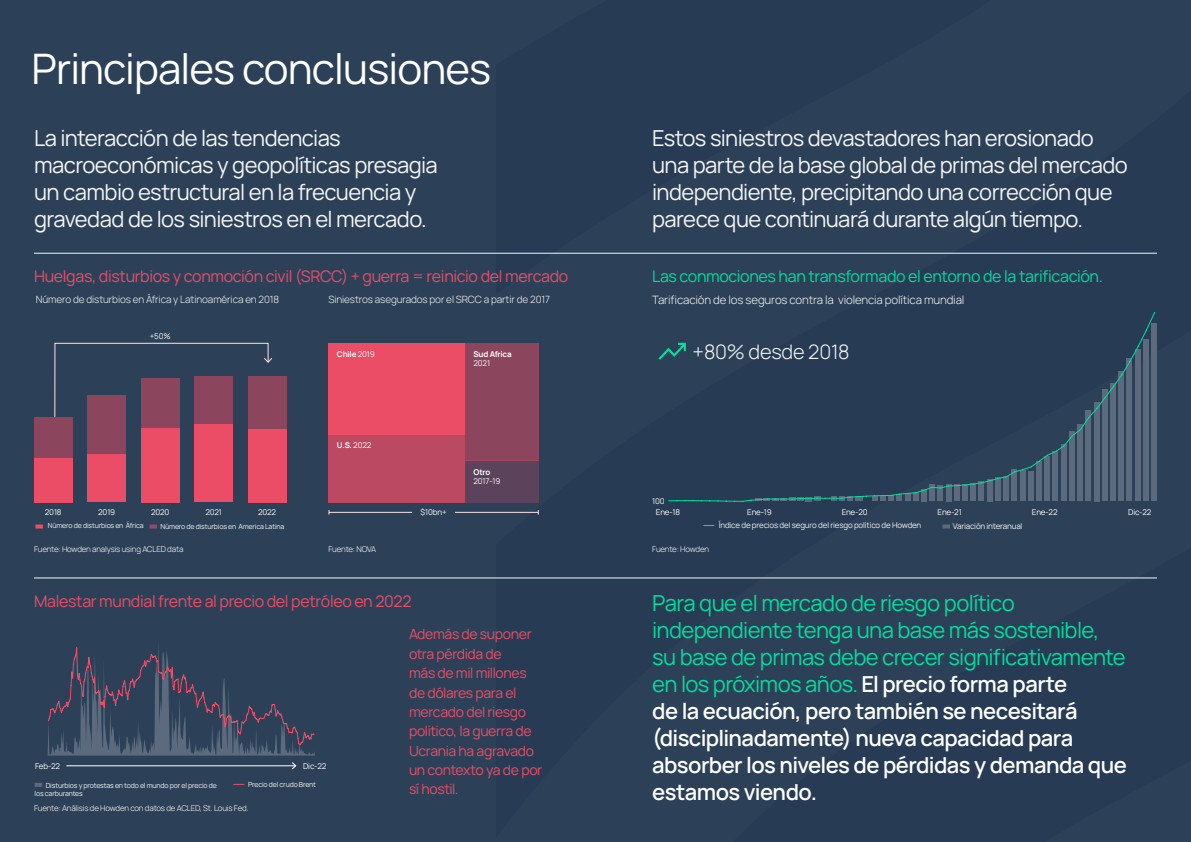
<style>
.page{position:relative;width:1191px;height:842px;background:#2c4158}
.page>*{position:absolute;margin:0;border:0;box-sizing:border-box;transform-origin:0 0}
.t1{font:42px "Manrope";letter-spacing:-.02em;color:#fff}
.t2{font:22px/27px "Manrope";letter-spacing:-.03em;color:#f5f5f5}
.t3{font:600 22px/27px "Manrope";letter-spacing:-.025em;color:#fff}
.t4{font:300 20px "Manrope";letter-spacing:-.01em;color:#f6f6f6}
.t5{font:16px "Manrope";letter-spacing:-.02em;color:#ec4d66}
.t6{font:16px "Manrope";letter-spacing:-.02em;color:#00df9e}
.t7{font:14px/19.4px "Manrope";letter-spacing:-.025em;color:#ec4d66}
.t8{font:300 11.5px "Manrope";letter-spacing:-.01em;color:#f6f6f6}
.t9{font:300 10px "Manrope";letter-spacing:-.01em;color:#f6f6f6}
.t10{font:300 8px "Manrope";letter-spacing:-.02em;color:#fff}
.t11{font:8px "Manrope";letter-spacing:-.02em;color:#fff}
.t12{font:8px "Manrope";letter-spacing:-.02em;color:#f6f6f6}
.t13{font:700 8px "Manrope";letter-spacing:-.02em;color:#fff}
.t14{font:7px/8px "Manrope";letter-spacing:-.02em;color:#f6f6f6}
.s1{font-weight:400}
.s2{font-weight:400;color:#00df9e}
</style>
<div class="page">
<hr style="left:34px;top:578px;width:1123px;height:1px;background:#f6f6f6">
<hr style="left:34px;top:253px;width:1123px;height:1px;background:#f6f6f6">
<hr style="left:66px;top:765px;width:230px;height:1px;background:#fff">
<svg style="left:291px;top:762px;width:5px;height:8px"></svg>
<svg style="left:35px;top:524px;width:8px;height:4px"></svg>
<svg style="left:149px;top:524px;width:8px;height:4px"></svg>
<div style="left:34px;top:417px;width:39px;height:41px;background:#8b465e"></div>
<div style="left:87px;top:395px;width:39px;height:59px;background:#8b465e"></div>
<div style="left:141px;top:378px;width:38px;height:50px;background:#8b465e"></div>
<div style="left:194px;top:376px;width:39px;height:48px;background:#8b465e"></div>
<div style="left:248px;top:377px;width:38px;height:52px;background:#8b465e"></div>
<div style="left:34px;top:458px;width:39px;height:44px;background:#ec4d66"></div>
<div style="left:87px;top:454px;width:39px;height:48px;background:#ec4d66"></div>
<div style="left:141px;top:428px;width:38px;height:74px;background:#ec4d66"></div>
<div style="left:194px;top:424px;width:39px;height:78px;background:#ec4d66"></div>
<div style="left:248px;top:429px;width:38px;height:73px;background:#ec4d66"></div>
<svg style="left:54px;top:342px;width:219px;height:76px"></svg>
<div style="left:328px;top:343px;width:137px;height:91px;background:#ec4d66"></div>
<div style="left:328px;top:434px;width:137px;height:68px;background:#bb4962"></div>
<div style="left:465px;top:343px;width:74px;height:117px;background:#8b465e"></div>
<div style="left:465px;top:460px;width:74px;height:42px;background:#5b435b"></div>
<hr style="left:329px;top:512px;width:209px;height:1px;background:#fce4e8">
<div style="left:412px;top:510px;width:42px;height:5px;background:#2c4158"></div>
<svg style="left:35px;top:783px;width:7px;height:4px"></svg>
<svg style="left:47px;top:647px;width:268px;height:109px"></svg>
<svg style="left:658px;top:349px;width:9px;height:11px"></svg>
<div style="left:1151px;top:324px;width:6px;height:177px;background:#5b6b7d"></div>
<svg style="left:667px;top:312px;width:489px;height:190px"></svg>
<svg style="left:942px;top:524px;width:8px;height:4px"></svg>
<h1 class="t1" style="left:31px;top:45px;width:461px">Principales conclusiones</h1>
<p class="t2" style="left:34px;top:125px;width:405px">La interacción de las tendencias macroeconómicas y geopolíticas presagia un cambio estructural en la frecuencia y gravedad de los siniestros en el mercado.</p>
<p class="t2" style="left:652px;top:125px;width:477px">Estos siniestros devastadores han erosionado una parte de la base global de primas del mercado independiente, precipitando una corrección que parece que continuará durante algún tiempo.</p>
<p class="t5" style="left:34px;top:267px;width:536px">Huelgas, disturbios y conmoción civil (SRCC) + guerra = reinicio del mercado</p>
<p class="t6" style="left:652px;top:267px;width:452px">Las conmociones han transformado el entorno de la tarificación.</p>
<p class="t9" style="left:36px;top:294px;width:245px">Número de disturbios en África y Latinoamérica en 2018</p>
<p class="t9" style="left:328px;top:294px;width:223px">Siniestros asegurados por el SRCC a partir de 2017</p>
<p class="t8" style="left:652px;top:294px;width:314px">Tarificación de los seguros contra la violencia política mundial</p>
<p class="t11" style="left:150px;top:331px;width:22px">+50%</p>
<p class="t13" style="left:337px;top:349px;width:39px">Chile <span class="s1">2019</span></p>
<p class="t13" style="left:473px;top:349px;width:40px">Sud Africa</p>
<p class="t11" style="left:473px;top:359px;width:18px">2021</p>
<p class="t13" style="left:337px;top:441px;width:36px">U.S. <span class="s1">2022</span></p>
<p class="t11" style="left:45px;top:508px;width:18px">2018</p>
<p class="t11" style="left:98px;top:508px;width:19px">2019</p>
<p class="t11" style="left:151px;top:508px;width:20px">2020</p>
<p class="t11" style="left:205px;top:508px;width:18px">2021</p>
<p class="t11" style="left:258px;top:508px;width:20px">2022</p>
<p class="t11" style="left:420px;top:508px;width:28px">$10bn+</p>
<p class="t14" style="left:48px;top:522px;width:97px">Número de disturbios en África</p>
<p class="t14" style="left:161px;top:523px;width:125px">Número de disturbios en America Latina</p>
<p class="t10" style="left:34px;top:544px;width:151px">Fuente: Howden analysis using ACLED data</p>
<p class="t10" style="left:328px;top:544px;width:49px">Fuente: NOVA</p>
<p class="t5" style="left:34px;top:592px;width:379px">Malestar mundial frente al precio del petróleo en 2022</p>
<p class="t13" style="left:473px;top:467px;width:19px">Otro</p>
<p class="t11" style="left:473px;top:476px;width:28px">2017-19</p>
<p class="t11" style="left:35px;top:761px;width:27px">Feb-22</p>
<p class="t11" style="left:303px;top:761px;width:25px">Dic-22</p>
<p class="t14" style="left:35px;top:781px;width:184px;text-indent:11px">Disturbios y protestas en todo el mundo por el precio de los carburantes</p>
<p class="t14" style="left:248px;top:781px;width:70px">Precio del crudo Brent</p>
<p class="t10" style="left:34px;top:803px;width:216px">Fuente: Análisis de Howden con datos de ACLED, St. Louis Fed.</p>
<p class="t7" style="left:409px;top:625px;width:135px">Además de suponer otra pérdida de<br>más de mil millones de dólares para el mercado del riesgo politico, la guerra de<br>Ucrania ha agravado un contexto ya de por sí hostil.</p>
<p class="t4" style="left:692px;top:340px;width:159px">+80% desde 2018</p>
<p class="t11" style="left:652px;top:496px;width:14px">100</p>
<p class="t11" style="left:656px;top:507px;width:26px">Ene-18</p>
<p class="t11" style="left:747px;top:507px;width:26px">Ene-19</p>
<p class="t11" style="left:841px;top:507px;width:27px">Ene-20</p>
<p class="t11" style="left:937px;top:507px;width:26px">Ene-21</p>
<p class="t11" style="left:1032px;top:507px;width:27px">Ene-22</p>
<p class="t11" style="left:1128px;top:507px;width:25px">Dic-22</p>
<p class="t12" style="left:718px;top:521px;width:204px">Índice de precios del seguro del riesgo politico de Howden</p>
<p class="t12" style="left:952px;top:522px;width:71px">Variación interanual</p>
<p class="t10" style="left:652px;top:544px;width:58px">Fuente: Howden</p>
<p class="t3" style="left:652px;top:590px;width:476px"><span class="s2">Para que el mercado de riesgo político independiente tenga una base más sostenible, su base de primas debe crecer significativamente en los próximos años.</span> El precio forma parte<br>de la ecuación, pero también se necesitará (disciplinadamente) nueva capacidad para absorber los niveles de pérdidas y demanda que estamos viendo.</p>
</div>
